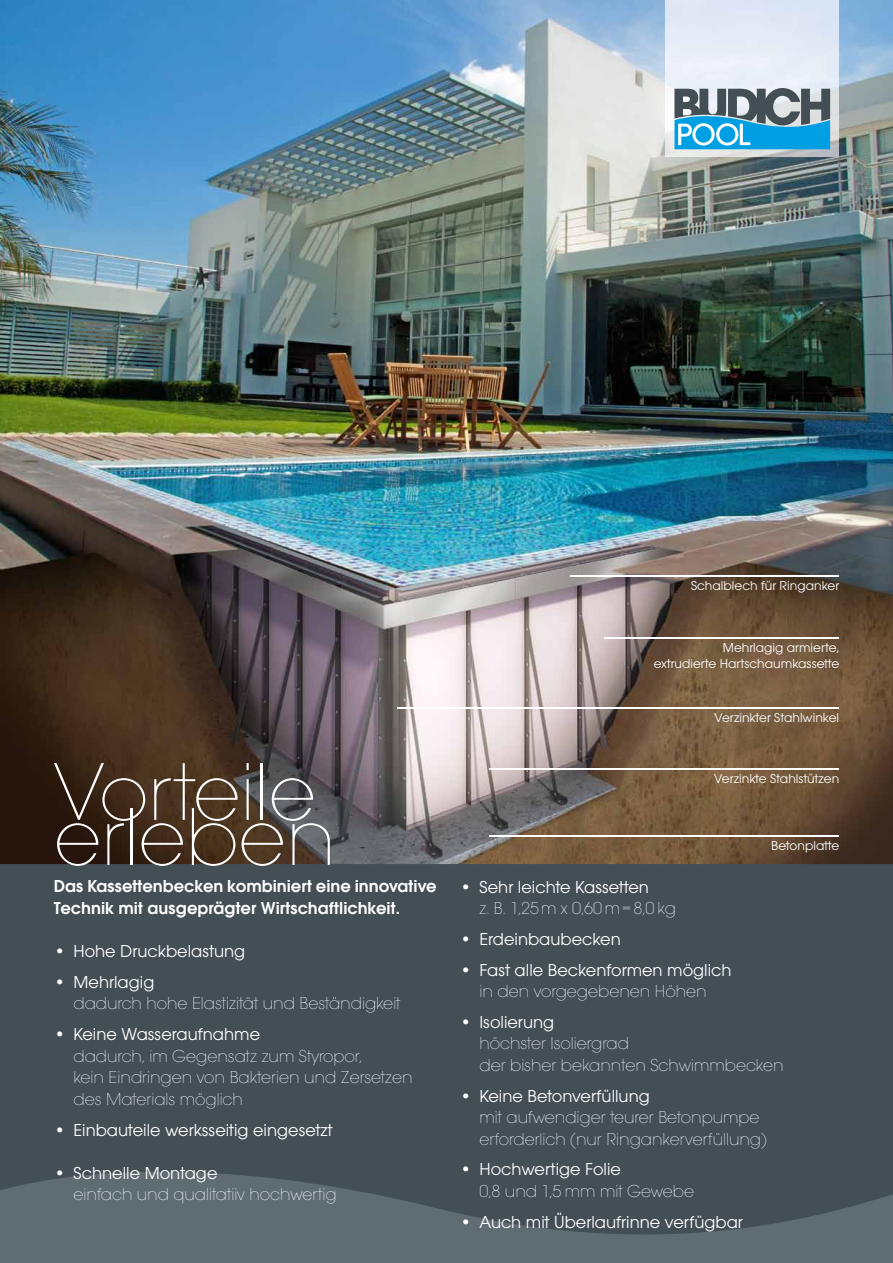
<style>
.page{position:relative;width:893px;height:1263px;background:#fff}
.page>*{position:absolute;margin:0;border:0;box-sizing:border-box;transform-origin:0 0}
.t1{font:200 85.05px "Avant Garde Gothic Itc T";color:#fff}
.t2{font:200 18px/21.6px "Avant Garde Gothic Itc T";color:#fff}
.t3{font:18px "Avant Garde Gothic Itc T";color:#fff}
.t4{font:600 18px/21.6px "Avant Garde Gothic Itc T";color:#fff}
.t5{font:13.5px/16.2px "Avant Garde Gothic Itc T";color:#fff;text-align:right}
</style>
<div class="page">
<div style="left:0;top:502px;width:893px;height:761px;background:#434f55"></div>
<svg style="left:0;top:1172px;width:893px;height:91px;fill:#5f6c72"></svg>
<img style="left:0;top:0;width:893px;height:864px">
<img style="left:666px;top:0;width:173px;height:156px">
<svg style="left:674px;top:88px;width:156px;height:61px;background:#5799b6"></svg>
<hr style="left:604px;top:637px;width:235px;height:2px;background:#fff">
<hr style="left:398px;top:707px;width:441px;height:1px;background:#fff">
<hr style="left:489px;top:768px;width:350px;height:1px;background:#fff">
<hr style="left:489px;top:835px;width:350px;height:1px;background:#fff">
<hr style="left:571px;top:575px;width:268px;height:2px;background:#fff">
<h1 class="t1" style="left:54px;top:742px;width:264px">Vorteile</h1>
<h1 class="t1" style="left:54px;top:787px;width:283px">erleben</h1>
<p class="t4" style="left:54px;top:875px;width:384px">Das Kassettenbecken kombiniert eine innovative<br>Technik mit ausgeprägter Wirtschaftlichkeit.</p>
<p class="t3" style="left:54px;top:941px;width:193px">• Hohe Druckbelastung</p>
<p class="t3" style="left:54px;top:971px;width:102px">• Mehrlagig</p>
<p class="t2" style="left:73px;top:992px;width:329px">dadurch hohe Elastizität und Beständigkeit</p>
<p class="t3" style="left:54px;top:1023px;width:208px">• Keine Wasseraufnahme</p>
<p class="t2" style="left:73px;top:1044px;width:341px">dadurch, im Gegensatz zum Styropor,<br>kein Eindringen von Bakterien und Zersetzen des Materials möglich</p>
<p class="t3" style="left:54px;top:1119px;width:280px">• Einbauteile werksseitig eingesetzt</p>
<p class="t3" style="left:54px;top:1162px;width:165px">• Schnelle Montage</p>
<p class="t2" style="left:73px;top:1183px;width:265px">einfach und qualitatiiv hochwertig</p>
<p class="t5" style="left:691px;top:578px;width:150px">Schalblech für Ringanker</p>
<p class="t5" style="left:654px;top:639px;width:187px">Mehrlagig armierte,<br>extrudierte Hartschaumkassette</p>
<p class="t5" style="left:714px;top:709px;width:126px">Verzinkter Stahlwinkel</p>
<p class="t5" style="left:714px;top:771px;width:126px">Verzinkte Stahlstützen</p>
<p class="t5" style="left:771px;top:837px;width:69px">Betonplatte</p>
<p class="t3" style="left:460px;top:876px;width:191px">• Sehr leichte Kassetten</p>
<p class="t2" style="left:479px;top:897px;width:198px">z. B. 1,25m x 0,60 m=8,0 kg</p>
<p class="t3" style="left:460px;top:928px;width:162px">• Erdeinbaubecken</p>
<p class="t3" style="left:460px;top:959px;width:273px">• Fast alle Beckenformen möglich</p>
<p class="t2" style="left:479px;top:980px;width:229px">in den vorgegebenen Höhen</p>
<p class="t3" style="left:460px;top:1011px;width:96px">• Isolierung</p>
<p class="t2" style="left:479px;top:1032px;width:306px">höchster Isoliergrad<br>der bisher bekannten Schwimmbecken</p>
<p class="t3" style="left:460px;top:1085px;width:191px">• Keine Betonverfüllung</p>
<p class="t2" style="left:479px;top:1106px;width:289px">mit aufwendiger teurer Betonpumpe erforderlich (nur Ringankerverfüllung)</p>
<p class="t3" style="left:460px;top:1159px;width:162px">• Hochwertige Folie</p>
<p class="t2" style="left:479px;top:1180px;width:216px">0,8 und 1,5 mm mit Gewebe</p>
<p class="t3" style="left:460px;top:1211px;width:285px">• Auch mit Überlaufrinne verfügbar</p>
</div>
